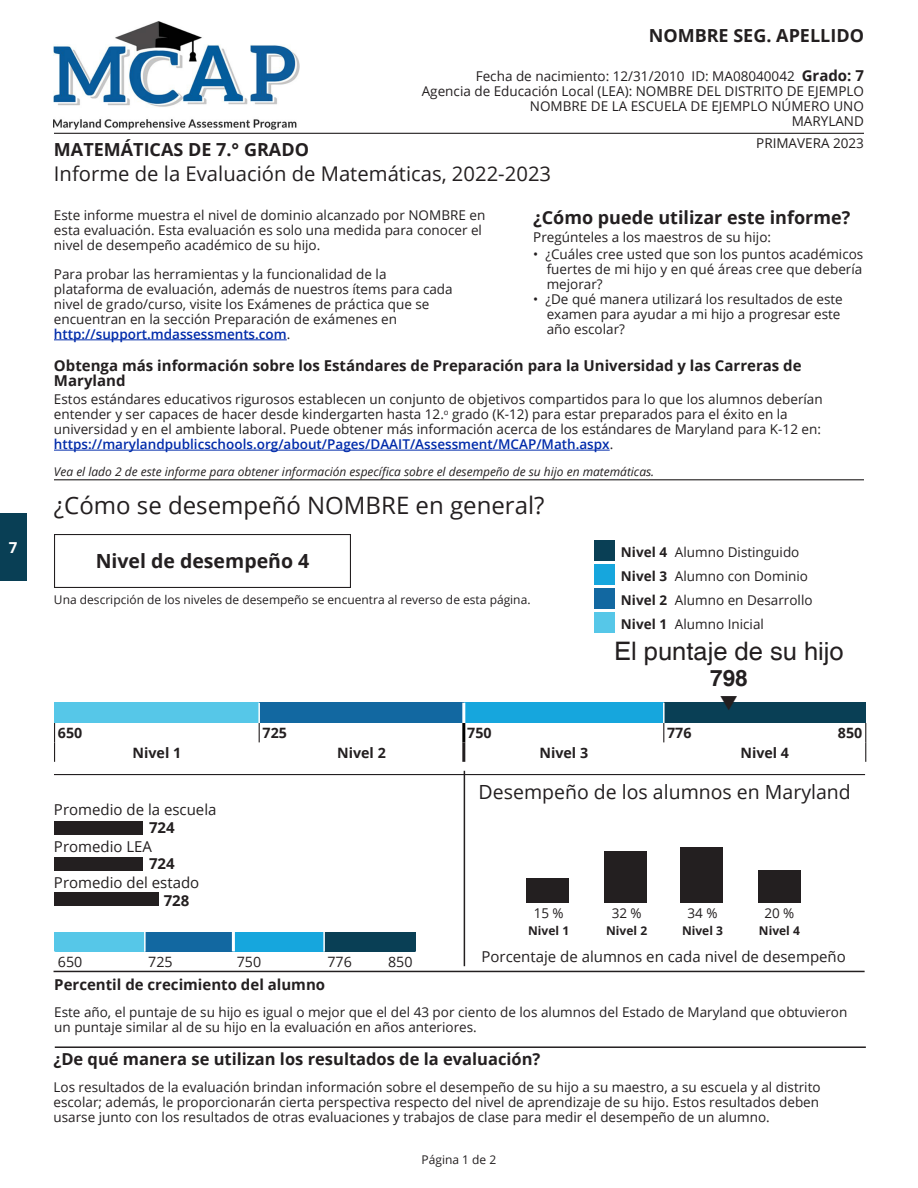
<style>
.page{position:relative;width:918px;height:1188px;background:#fff}
.page>*{position:absolute;margin:0;border:0;box-sizing:border-box;transform-origin:0 0}
.t1{font:25.5px "Helvetica";color:#231f20}
.t2{font:24px "Open Sans";color:#231f20}
.t3{font:700 22.5px "Helvetica";color:#231f20}
.t4{font:20.25px "Open Sans";color:#231f20}
.t5{font:19.5px "Open Sans";color:#231f20}
.t6{font:700 19.5px "Open Sans";color:#231f20}
.t7{font:700 18px "Open Sans";color:#231f20}
.t8{font:700 16.5px "Open Sans";color:#231f20}
.t9{font:700 15.15px "Open Sans";color:#fff}
.t10{font:700 15px/15px "Open Sans";color:#231f20}
.t11{font:15px "Open Sans";color:#231f20}
.t12{font:700 14.25px "Open Sans";color:#231f20}
.t13{font:14.25px "Open Sans";color:#231f20}
.t14{font:13.5px/15px "Open Sans";color:#231f20}
.t15{font:600 13.5px "Open Sans";color:#002baa}
.t16{font:italic 12px "Open Sans";color:#231f20}
.t17{font:12px "Open Sans";color:#231f20}
.t18{font:700 12px "Open Sans";color:#231f20}
.s1{font-weight:700;font-size:15px}
.s2{font-weight:600;color:#002baa}
.s3{font-weight:400;color:#231f20}
.s4{font-weight:700}
</style>
<div class="page">
<div style="left:54px;top:534px;width:297px;height:54px;border:1px solid #231f20"></div>
<div style="left:0;top:514px;width:27px;height:67px;background:#093f55"></div>
<hr style="left:54px;top:479px;width:810px;height:1px;background:#231f20">
<hr style="left:54px;top:133px;width:810px;height:1px;background:#231f20">
<hr style="left:54px;top:774px;width:811px;height:1px;background:#231f20">
<div style="left:594px;top:564px;width:20px;height:21px;background:#16a6dd"></div>
<div style="left:594px;top:588px;width:20px;height:21px;background:#1268a1"></div>
<div style="left:594px;top:541px;width:20px;height:20px;background:#093f55"></div>
<div style="left:594px;top:612px;width:20px;height:21px;background:#56c7e8"></div>
<div style="left:55px;top:703px;width:204px;height:20px;background:#56c7e8"></div>
<div style="left:259px;top:703px;width:205px;height:20px;background:#1268a1"></div>
<div style="left:464px;top:703px;width:200px;height:20px;background:#16a6dd"></div>
<div style="left:664px;top:703px;width:202px;height:20px;background:#093f55"></div>
<hr style="left:258px;top:703px;width:2px;height:20px;background:#fff">
<hr style="left:663px;top:703px;width:2px;height:20px;background:#fff">
<svg style="left:259px;top:723px;width:1px;height:19px"></svg>
<svg style="left:663px;top:723px;width:1px;height:19px"></svg>
<svg style="left:54px;top:723px;width:1px;height:39px"></svg>
<svg style="left:865px;top:723px;width:1px;height:39px"></svg>
<hr style="left:462px;top:723px;width:3px;height:19px;background:#000">
<hr style="left:462px;top:703px;width:3px;height:20px;background:#fff">
<hr style="left:462px;top:742px;width:3px;height:20px;background:#231f20">
<div style="left:55px;top:932px;width:90px;height:19px;background:#56c7e8"></div>
<div style="left:145px;top:932px;width:88px;height:19px;background:#1268a1"></div>
<div style="left:233px;top:932px;width:91px;height:19px;background:#16a6dd"></div>
<div style="left:324px;top:932px;width:92px;height:19px;background:#093f55"></div>
<hr style="left:232px;top:932px;width:3px;height:19px;background:#fff">
<svg style="left:144px;top:932px;width:2px;height:39px"></svg>
<svg style="left:323px;top:932px;width:2px;height:39px"></svg>
<hr style="left:54px;top:340px;width:233px;height:1px;background:#002baa">
<hr style="left:54px;top:450px;width:556px;height:1px;background:#002baa">
<hr style="left:464px;top:771px;width:1px;height:195px;background:#231f20">
<img style="left:54px;top:21px;width:246px;height:108px">
<div style="left:54px;top:892px;width:104px;height:14px;background:#231f20"></div>
<div style="left:54px;top:857px;width:89px;height:14px;background:#231f20"></div>
<div style="left:54px;top:822px;width:89px;height:13px;background:#231f20"></div>
<div style="left:527px;top:878px;width:42px;height:25px;background:#231f20"></div>
<div style="left:604px;top:851px;width:43px;height:52px;background:#231f20"></div>
<div style="left:681px;top:847px;width:42px;height:56px;background:#231f20"></div>
<div style="left:758px;top:870px;width:43px;height:33px;background:#231f20"></div>
<hr style="left:54px;top:971px;width:811px;height:1px;background:#231f20">
<hr style="left:55px;top:1046px;width:811px;height:2px;background:#231f20">
<svg style="left:721px;top:702px;width:16px;height:1px"></svg>
<p class="t9" style="left:9px;top:537px;width:10px">7</p>
<p class="t7" style="left:649px;top:22px;width:217px">NOMBRE SEG. APELLIDO</p>
<p class="t14" style="left:476px;top:69px;width:390px">Fecha de nacimiento: 12/31/2010 ID: MA08040042 <span class="s1">Grado: 7</span></p>
<p class="t14" style="left:422px;top:84px;width:444px">Agencia de Educación Local (LEA): NOMBRE DEL DISTRITO DE EJEMPLO</p>
<p class="t14" style="left:530px;top:99px;width:336px">NOMBRE DE LA ESCUELA DE EJEMPLO NÚMERO UNO</p>
<p class="t14" style="left:792px;top:114px;width:74px">MARYLAND</p>
<p class="t7" style="left:54px;top:137px;width:257px">MATEMÁTICAS DE 7.° GRADO</p>
<p class="t14" style="left:756px;top:135px;width:109px">PRIMAVERA 2023</p>
<p class="t4" style="left:54px;top:159px;width:499px">Informe de la Evaluación de Matemáticas, 2022-2023</p>
<p class="t7" style="left:533px;top:205px;width:319px">¿Cómo puede utilizar este informe?</p>
<p class="t14" style="left:533px;top:229px;width:239px">Pregúnteles a los maestros de su hijo:</p>
<p class="t14" style="left:547px;top:246px;width:318px;text-align:justify;text-indent:-14px">• ¿Cuáles cree usted que son los puntos académicos fuertes de mi hijo y en qué áreas cree que debería mejorar?</p>
<p class="t14" style="left:547px;top:291px;width:298px;text-indent:-14px">• ¿De qué manera utilizará los resultados de este examen para ayudar a mi hijo a progresar este año escolar?</p>
<p class="t14" style="left:54px;top:208px;width:433px">Este informe muestra el nivel de dominio alcanzado por NOMBRE en esta evaluación. Esta evaluación es solo una medida para conocer el nivel de desempeño académico de su hijo.</p>
<p class="t14" style="left:54px;top:266px;width:400px">Para probar las herramientas y la funcionalidad de la plataforma de evaluación, además de nuestros ítems para cada nivel de grado/curso, visite los Exámenes de práctica que se encuentran en la sección Preparación de exámenes en <span class="s2">http://support.mdassessments.com</span>.</p>
<p class="t10" style="left:54px;top:357px;width:749px">Obtenga más información sobre los Estándares de Preparación para la Universidad y las Carreras de<br>Maryland</p>
<p class="t14" style="left:54px;top:391px;width:770px">Estos estándares educativos rigurosos establecen un conjunto de objetivos compartidos para lo que los alumnos deberían entender y ser capaces de hacer desde kindergarten hasta 12.<sup>o</sup> grado (K-12) para estar preparados para el éxito en la universidad y en el ambiente laboral. Puede obtener más información acerca de los estándares de Maryland para K-12 en:</p>
<p class="t15" style="left:54px;top:435px;width:561px">https://marylandpublicschools.org/about/Pages/DAAIT/Assessment/MCAP/Math.aspx<span class="s3">.</span></p>
<p class="t16" style="left:54px;top:464px;width:602px">Vea el lado 2 de este informe para obtener información específica sobre el desempeño de su hijo en matemáticas.</p>
<p class="t2" style="left:54px;top:489px;width:492px">¿Cómo se desempeñó NOMBRE en general?</p>
<p class="t6" style="left:96px;top:547px;width:215px">Nivel de desempeño 4</p>
<p class="t17" style="left:54px;top:592px;width:478px">Una descripción de los niveles de desempeño se encuentra al reverso de esta página.</p>
<p class="t14" style="left:621px;top:544px;width:180px"><span class="s4">Nivel 4</span> Alumno Distinguido</p>
<p class="t14" style="left:621px;top:568px;width:188px"><span class="s4">Nivel 3</span> Alumno con Dominio</p>
<p class="t14" style="left:621px;top:592px;width:193px"><span class="s4">Nivel 2</span> Alumno en Desarrollo</p>
<p class="t14" style="left:621px;top:616px;width:144px"><span class="s4">Nivel 1</span> Alumno Inicial</p>
<p class="t1" style="left:614px;top:637px;width:231px">El puntaje de su hijo</p>
<p class="t3" style="left:710px;top:665px;width:39px">798</p>
<p class="t12" style="left:58px;top:723px;width:26px">650</p>
<p class="t12" style="left:263px;top:723px;width:26px">725</p>
<p class="t12" style="left:467px;top:723px;width:26px">750</p>
<p class="t12" style="left:667px;top:723px;width:26px">776</p>
<p class="t12" style="left:838px;top:723px;width:26px">850</p>
<p class="t12" style="left:133px;top:742px;width:50px">Nivel 1</p>
<p class="t12" style="left:337px;top:742px;width:50px">Nivel 2</p>
<p class="t12" style="left:539px;top:742px;width:50px">Nivel 3</p>
<p class="t12" style="left:740px;top:742px;width:50px">Nivel 4</p>
<p class="t11" style="left:54px;top:799px;width:164px">Promedio de la escuela</p>
<p class="t10" style="left:149px;top:820px;width:27px">724</p>
<p class="t10" style="left:149px;top:856px;width:27px">724</p>
<p class="t10" style="left:164px;top:893px;width:27px">728</p>
<p class="t11" style="left:54px;top:836px;width:100px">Promedio LEA</p>
<p class="t11" style="left:54px;top:872px;width:147px">Promedio del estado</p>
<p class="t13" style="left:58px;top:952px;width:26px">650</p>
<p class="t13" style="left:148px;top:952px;width:26px">725</p>
<p class="t13" style="left:237px;top:952px;width:26px">750</p>
<p class="t13" style="left:328px;top:952px;width:26px">776</p>
<p class="t13" style="left:388px;top:952px;width:26px">850</p>
<p class="t5" style="left:479px;top:778px;width:374px">Desempeño de los alumnos en Maryland</p>
<p class="t14" style="left:534px;top:905px;width:32px">15 %</p>
<p class="t14" style="left:612px;top:905px;width:32px">32 %</p>
<p class="t14" style="left:688px;top:905px;width:32px">34 %</p>
<p class="t14" style="left:764px;top:905px;width:32px">20 %</p>
<p class="t18" style="left:528px;top:922px;width:42px">Nivel 1</p>
<p class="t18" style="left:606px;top:922px;width:42px">Nivel 2</p>
<p class="t18" style="left:682px;top:922px;width:42px">Nivel 3</p>
<p class="t18" style="left:759px;top:922px;width:42px">Nivel 4</p>
<p class="t11" style="left:481px;top:947px;width:366px">Porcentaje de alumnos en cada nivel de desempeño</p>
<p class="t10" style="left:54px;top:976px;width:272px">Percentil de crecimiento del alumno</p>
<p class="t14" style="left:54px;top:1004px;width:795px">Este año, el puntaje de su hijo es igual o mejor que el del 43 por ciento de los alumnos del Estado de Maryland que obtuvieron un puntaje similar al de su hijo en la evaluación en años anteriores.</p>
<p class="t8" style="left:54px;top:1048px;width:488px">¿De qué manera se utilizan los resultados de la evaluación?</p>
<p class="t14" style="left:54px;top:1080px;width:769px;text-align:justify">Los resultados de la evaluación brindan información sobre el desempeño de su hijo a su maestro, a su escuela y al distrito escolar; además, le proporcionarán cierta perspectiva respecto del nivel de aprendizaje de su hijo. Estos resultados deben usarse junto con los resultados de otras evaluaciones y trabajos de clase para medir el desempeño de un alumno.</p>
<p class="t17" style="left:422px;top:1152px;width:76px">Página 1 de 2</p>
</div>
